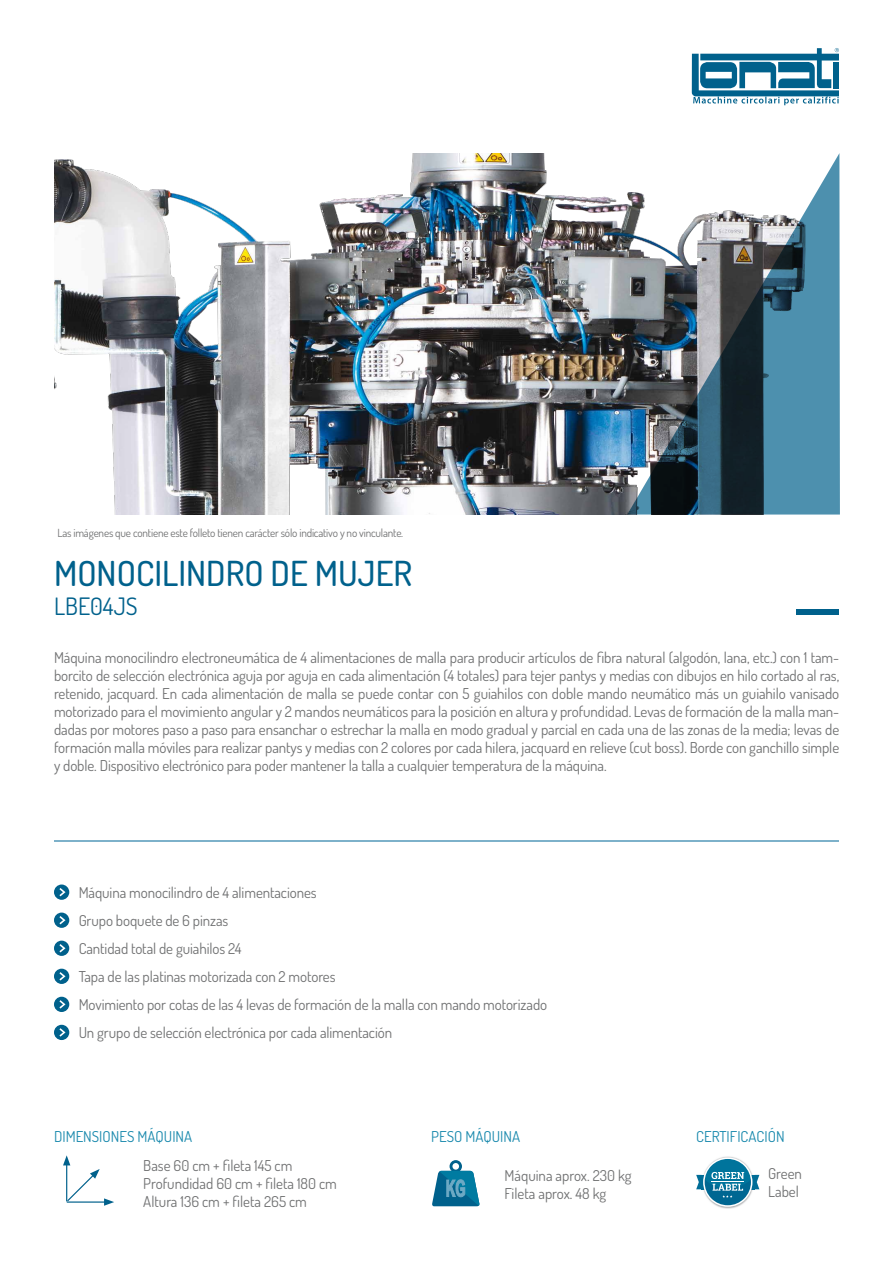
<style>
.page{position:relative;width:893px;height:1263px;background:#fff}
.page>*{position:absolute;margin:0;border:0;box-sizing:border-box;transform-origin:0 0}
.t1{font:34.5px "Dosis";color:#00618c}
.t2{font:24px "Dosis";color:#00618c}
.t3{font:15px/18px "Dosis";letter-spacing:-.005em;color:#707172}
.t4{font:15px "Dosis";color:#1989ad}
.t5{font:11.25px "Dosis";letter-spacing:-.015em;color:#707172}
</style>
<div class="page">
<img style="left:54px;top:153px;width:573px;height:361px">
<div style="left:54px;top:884px;width:15px;height:16px;background:#00618c;border-radius:50%"></div>
<svg style="left:59px;top:888px;width:7px;height:8px"></svg>
<div style="left:54px;top:1025px;width:15px;height:15px;background:#00618c;border-radius:50%"></div>
<svg style="left:59px;top:1028px;width:7px;height:8px"></svg>
<div style="left:54px;top:997px;width:15px;height:15px;background:#00618c;border-radius:50%"></div>
<svg style="left:59px;top:1000px;width:7px;height:8px"></svg>
<div style="left:54px;top:969px;width:15px;height:15px;background:#00618c;border-radius:50%"></div>
<svg style="left:59px;top:972px;width:7px;height:8px"></svg>
<div style="left:54px;top:941px;width:15px;height:15px;background:#00618c;border-radius:50%"></div>
<svg style="left:59px;top:944px;width:7px;height:8px"></svg>
<div style="left:54px;top:912px;width:15px;height:16px;background:#00618c;border-radius:50%"></div>
<svg style="left:59px;top:916px;width:7px;height:8px"></svg>
<svg style="left:627px;top:153px;width:213px;height:361px"></svg>
<div style="left:796px;top:609px;width:43px;height:5px;background:#00618c"></div>
<hr style="left:54px;top:840px;width:785px;height:1px;background:#7db1ca">
<svg style="left:692px;top:48px;width:147px;height:57px"></svg>
<img style="left:720px;top:1156px;width:16px;height:53px">
<svg style="left:696px;top:1157px;width:63px;height:50px"></svg>
<svg style="left:432px;top:1160px;width:48px;height:46px"></svg>
<svg style="left:63px;top:1155px;width:51px;height:51px"></svg>
<p class="t5" style="left:57px;top:525px;width:347px">Las imágenes que contiene este folleto tienen carácter sólo indicativo y no vinculante.</p>
<h1 class="t1" style="left:54px;top:549px;width:359px">MONOCILINDRO DE MUJER</h1>
<h2 class="t2" style="left:54px;top:589px;width:85px">LBE04JS</h2>
<p class="t3" style="left:54px;top:647px;width:787px;text-align:justify">Máquina monocilindro electroneumática de 4 alimentaciones de malla para producir artículos de fibra natural (algodón, lana, etc.) con 1 tam&shy;borcito de selección electrónica aguja por aguja en cada alimentación (4 totales) para tejer pantys y medias con dibujos en hilo cortado al ras, retenido, jacquard. En cada alimentación de malla se puede contar con 5 guiahilos con doble mando neumático más un guiahilo vanisado motorizado para el movimiento angular y 2 mandos neumáticos para la posición en altura y profundidad. Levas de formación de la malla man&shy;dadas por motores paso a paso para ensanchar o estrechar la malla en modo gradual y parcial en cada una de las zonas de la media; levas de formación malla móviles para realizar pantys y medias con 2 colores por cada hilera, jacquard en relieve (cut boss). Borde con ganchillo simple y doble. Dispositivo electrónico para poder mantener la talla a cualquier temperatura de la máquina.</p>
<p class="t3" style="left:79px;top:883px;width:240px">Máquina monocilindro de 4 alimentaciones</p>
<p class="t3" style="left:79px;top:911px;width:151px">Grupo boquete de 6 pinzas</p>
<p class="t3" style="left:79px;top:939px;width:164px">Cantidad total de guiahilos 24</p>
<p class="t3" style="left:79px;top:967px;width:258px">Tapa de las platinas motorizada con 2 motores</p>
<p class="t3" style="left:79px;top:995px;width:470px">Movimiento por cotas de las 4 levas de formación de la malla con mando motorizado</p>
<p class="t3" style="left:79px;top:1023px;width:315px">Un grupo de selección electrónica por cada alimentación</p>
<p class="t4" style="left:54px;top:1126px;width:140px">DIMENSIONES MÁQUINA</p>
<p class="t4" style="left:431px;top:1126px;width:90px">PESO MÁQUINA</p>
<p class="t3" style="left:143px;top:1156px;width:195px">Base 60 cm + fileta 145 cm<br>Profundidad 60 cm + fileta 180 cm<br>Altura 136 cm + fileta 265 cm</p>
<p class="t3" style="left:504px;top:1166px;width:129px">Máquina aprox. 230 kg<br>Fileta aprox. 48 kg</p>
<p class="t4" style="left:696px;top:1126px;width:90px">CERTIFICACIÓN</p>
<p class="t3" style="left:768px;top:1164px;width:35px">Green<br>Label</p>
</div>
